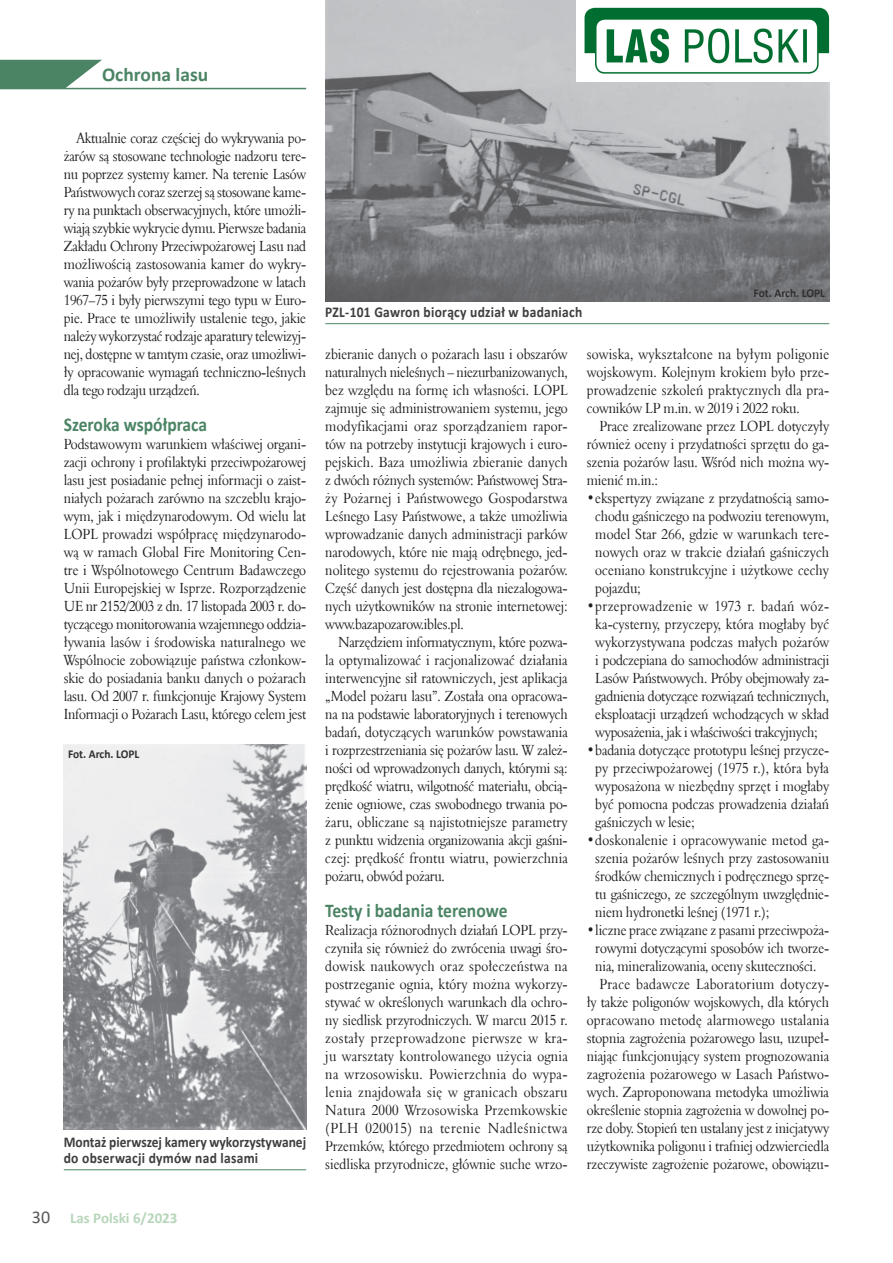
<style>
.page{position:relative;width:893px;height:1263px;background:#fff}
.page>*{position:absolute;margin:0;border:0;box-sizing:border-box;transform-origin:0 0}
.Srodtytul{font:700 19.5px "Calibri";color:#4b8464;scale:.9 1}
.Winieta_L{font:700 19.5px "Calibri";color:#4b8464}
.TXT-podstawowy_bez-w{font:15px/18px "Aldine 401 EU";letter-spacing:-.01em;color:#231f20;text-align:justify;scale:.88 1}
.TXT-podstawowy{font:15px/18px "Aldine 401 EU";letter-spacing:-.01em;color:#231f20;text-align:justify;scale:.88 1}
.Podpis_FOTO_linia_po{font:700 15px/16.5px "Calibri";color:#3e3e3f;scale:.9 1}
.Podpis_FOTO_linia_po-2{font:700 15px "Calibri";letter-spacing:.02em;color:#3e3e3f;scale:.9 1}
.t1{font:700 15px "Calibri";color:#b7d6ba}
.Fotograf_2021{font:700 12px "Calibri";color:#312f30;scale:.95 1}
.s1{font-weight:400;font-size:18px;color:#57585a}
</style>
<div class="page">
<img style="left:325px;top:0;width:504px;height:301px">
<hr style="left:325px;top:323px;width:504px;height:1px;background:#4b8464">
<img style="left:64px;top:745px;width:242px;height:384px">
<hr style="left:64px;top:1169px;width:242px;height:1px;background:#4b8464">
<svg style="left:0;top:60px;width:102px;height:28px"></svg>
<hr style="left:0;top:88px;width:306px;height:1px;background:#4b8464">
<img style="left:576px;top:0;width:254px;height:82px">
<p class="Winieta_L" style="left:102px;top:61px;width:108px">Ochrona lasu</p>
<p class="TXT-podstawowy" style="left:64px;top:129px;width:277px;text-indent:13px">Aktualnie coraz częściej do wykrywania po&shy;żarów są stosowane technologie nadzoru tere&shy;nu poprzez systemy kamer. Na terenie Lasów Państwowych coraz szerzej są stosowane kame&shy;ry na punktach obserwacyjnych, które umożli&shy;wiają szybkie wykrycie dymu. Pierwsze badania Zakładu Ochrony Przeciwpożarowej Lasu nad możliwością zastosowania kamer do wykry&shy;wania pożarów były przeprowadzone w latach 1967–75 i były pierwszymi tego typu w Euro&shy;pie. Prace te umożliwiły ustalenie tego, jakie należy wykorzystać rodzaje aparatury telewizyj&shy;nej, dostępne w tamtym czasie, oraz umożliwi&shy;ły opracowanie wymagań techniczno-leśnych dla tego rodzaju urządzeń.</p>
<p class="Srodtytul" style="left:64px;top:411px;width:161px">Szeroka współpraca</p>
<p class="TXT-podstawowy_bez-w" style="left:64px;top:435px;width:277px">Podstawowym warunkiem właściwej organi&shy;zacji ochrony i profilaktyki przeciwpożarowej lasu jest posiadanie pełnej informacji o zaist&shy;niałych pożarach zarówno na szczeblu krajo&shy;wym, jak i międzynarodowym. Od wielu lat LOPL prowadzi współpracę międzynarodo&shy;wą w ramach Global Fire Monitoring Cen&shy;tre i Wspólnotowego Centrum Badawczego Unii Europejskiej w Isprze. Rozporządzenie UE nr 2152/2003 z dn. 17 listopada 2003 r. do&shy;tyczącego monitorowania wzajemnego oddzia&shy;ływania lasów i środowiska naturalnego we Wspólnocie zobowiązuje państwa członkow&shy;skie do posiadania banku danych o pożarach lasu. Od 2007 r. funkcjonuje Krajowy System Informacji o Pożarach Lasu, którego celem jest</p>
<p class="Fotograf_2021" style="left:68px;top:746px;width:77px">Fot. Arch. LOPL</p>
<p class="Podpis_FOTO_linia_po" style="left:64px;top:1133px;width:271px">Montaż pierwszej kamery wykorzystywanej do obserwacji dymów nad lasami</p>
<p class="t1" style="left:32px;top:1208px;width:147px"><span class="s1">30</span> Las Polski 6/2023</p>
<p class="Podpis_FOTO_linia_po-2" style="left:325px;top:302px;width:287px">PZL-101 Gawron biorący udział w badaniach</p>
<p class="Fotograf_2021" style="left:754px;top:284px;width:77px">Fot. Arch. LOPL</p>
<p class="TXT-podstawowy_bez-w" style="left:325px;top:345px;width:277px">zbieranie danych o pożarach lasu i obszarów naturalnych nieleśnych – niezurbanizowanych, bez względu na formę ich własności. LOPL zajmuje się administrowaniem systemu, jego modyfikacjami oraz sporządzaniem rapor&shy;tów na potrzeby instytucji krajowych i euro&shy;pejskich. Baza umożliwia zbieranie danych z dwóch różnych systemów: Państwowej Stra&shy;ży Pożarnej i Państwowego Gospodarstwa Leśnego Lasy Państwowe, a także umożliwia wprowadzanie danych administracji parków narodowych, które nie mają odrębnego, jed&shy;nolitego systemu do rejestrowania pożarów.<br>Część danych jest dostępna dla niezalogowa&shy;nych użytkowników na stronie internetowej: www.bazapozarow.ibles.pl.</p>
<p class="TXT-podstawowy" style="left:325px;top:633px;width:277px;text-indent:13px">Narzędziem informatycznym, które pozwa&shy;la optymalizować i racjonalizować działania interwencyjne sił ratowniczych, jest aplikacja „Model pożaru lasu”. Została ona opracowa&shy;na na podstawie laboratoryjnych i terenowych badań, dotyczących warunków powstawania i rozprzestrzeniania się pożarów lasu. W zależ&shy;ności od wprowadzonych danych, którymi są: prędkość wiatru, wilgotność materiału, obcią&shy;żenie ogniowe, czas swobodnego trwania po&shy;żaru, obliczane są najistotniejsze parametry z punktu widzenia organizowania akcji gaśni&shy;czej: prędkość frontu wiatru, powierzchnia pożaru, obwód pożaru.</p>
<p class="Srodtytul" style="left:325px;top:897px;width:204px">Testy i badania terenowe</p>
<p class="TXT-podstawowy_bez-w" style="left:325px;top:921px;width:277px">Realizacja różnorodnych działań LOPL przy&shy;czyniła się również do zwrócenia uwagi śro&shy;dowisk naukowych oraz społeczeństwa na postrzeganie ognia, który można wykorzy&shy;stywać w określonych warunkach dla ochro&shy;ny siedlisk przyrodniczych. W marcu 2015 r. zostały przeprowadzone pierwsze w kra&shy;ju warsztaty kontrolowanego użycia ognia na wrzosowisku. Powierzchnia do wypa&shy;lenia znajdowała się w granicach obszaru Natura 2000 Wrzosowiska Przemkowskie (PLH 020015) na terenie Nadleśnictwa Przemków, którego przedmiotem ochrony są siedliska przyrodnicze, głównie suche wrzo-</p>
<p class="TXT-podstawowy_bez-w" style="left:587px;top:345px;width:277px">sowiska, wykształcone na byłym poligonie wojskowym. Kolejnym krokiem było prze&shy;prowadzenie szkoleń praktycznych dla pra&shy;cowników LP m.in. w 2019 i 2022 roku.</p>
<p class="TXT-podstawowy" style="left:587px;top:417px;width:277px;text-indent:13px">Prace zrealizowane przez LOPL dotyczyły również oceny i przydatności sprzętu do ga&shy;szenia pożarów lasu. Wśród nich można wy&shy;mienić m.in.:</p>
<p class="TXT-podstawowy_bez-w" style="left:595px;top:489px;width:267px;text-indent:-9px">•ekspertyzy związane z przydatnością samo&shy;chodu gaśniczego na podwoziu terenowym, model Star 266, gdzie w warunkach tere&shy;nowych oraz w trakcie działań gaśniczych oceniano konstrukcyjne i użytkowe cechy pojazdu;</p>
<p class="TXT-podstawowy_bez-w" style="left:587px;top:597px;width:277px;text-align:center">•przeprowadzenie w 1973 r. badań wóz&shy;ka-cysterny, przyczepy, która mogłaby być wykorzystywana podczas małych pożarów<br>i podczepiana do samochodów administracji Lasów Państwowych. Próby obejmowały za&shy;gadnienia dotyczące rozwiązań technicznych, eksploatacji urządzeń wchodzących w skład wyposażenia, jak i właściwości trakcyjnych;</p>
<p class="TXT-podstawowy_bez-w" style="left:595px;top:741px;width:267px;text-indent:-9px">•badania dotyczące prototypu leśnej przycze&shy;py przeciwpożarowej (1975 r.), która była wyposażona w niezbędny sprzęt i mogłaby być pomocna podczas prowadzenia działań gaśniczych w lesie;</p>
<p class="TXT-podstawowy_bez-w" style="left:595px;top:831px;width:267px;text-indent:-9px">•doskonalenie i opracowywanie metod ga&shy;szenia pożarów leśnych przy zastosowaniu środków chemicznych i podręcznego sprzę&shy;tu gaśniczego, ze szczególnym uwzględnie&shy;niem hydronetki leśnej (1971 r.);</p>
<p class="TXT-podstawowy_bez-w" style="left:587px;top:921px;width:277px;text-align:center">•liczne prace związane z pasami przeciwpoża&shy;rowymi dotyczącymi sposobów ich tworze&shy;nia, mineralizowania, oceny skuteczności.</p>
<p class="TXT-podstawowy" style="left:587px;top:975px;width:277px;text-indent:13px">Prace badawcze Laboratorium dotyczy&shy;ły także poligonów wojskowych, dla których opracowano metodę alarmowego ustalania stopnia zagrożenia pożarowego lasu, uzupeł&shy;niając funkcjonujący system prognozowania zagrożenia pożarowego w Lasach Państwo&shy;wych. Zaproponowana metodyka umożliwia określenie stopnia zagrożenia w dowolnej po&shy;rze doby. Stopień ten ustalany jest z inicjatywy użytkownika poligonu i trafniej odzwierciedla rzeczywiste zagrożenie pożarowe, obowiązu-</p>
</div>
